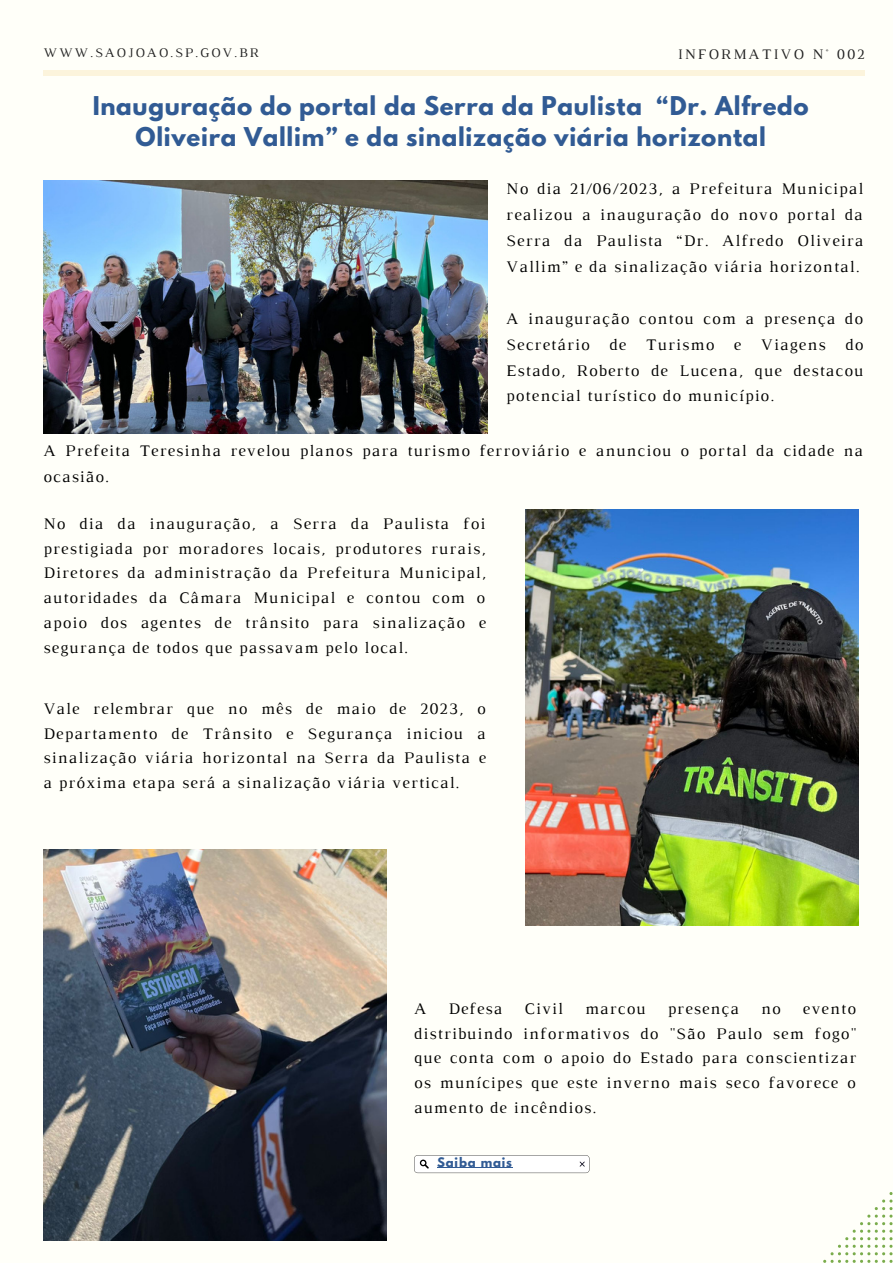
<style>
.page{position:relative;width:893px;height:1264px;background:#fff}
.page>*{position:absolute;margin:0;border:0;box-sizing:border-box;transform-origin:0 0}
.t1{font:700 22.95px/31.5px "League Spartan";letter-spacing:.03em;color:#315b94;text-align:center}
.t2{font:16.5px/25.8px "Luthier";letter-spacing:.07em;color:#010101;text-align:justify}
.t3{font:16.35px/24.8px "Luthier";letter-spacing:.07em;color:#000;text-align:justify}
.t4{font:14.85px "Luthier";letter-spacing:.14em;color:#222}
.t5{font:13.35px "Luthier";letter-spacing:.14em;color:#222}
.t6{font:700 11.7px "League Spartan";letter-spacing:.07em;color:#315b94}
</style>
<div class="page">
<div style="left:0;top:0;width:892px;height:1262px;background:#fffff9"></div>
<div style="left:44px;top:70px;width:820px;height:6px;background:#fcf4dc"></div>
<svg style="left:823px;top:1192px;width:69px;height:70px"></svg>
<img style="left:44px;top:181px;width:444px;height:252px">
<img style="left:525px;top:509px;width:333px;height:416px">
<img style="left:44px;top:849px;width:342px;height:391px">
<svg style="left:414px;top:1155px;width:175px;height:18px"></svg>
<hr style="left:437px;top:1167px;width:75px;height:1px;background:#315b94">
<p class="t5" style="left:44px;top:48px;width:217px">WWW.SAOJOAO.SP.GOV.BR</p>
<p class="t4" style="left:677px;top:49px;width:188px">INFORMATIVO N° 002</p>
<p class="t1" style="left:93px;top:93px;width:717px">Inauguração do portal da Serra da Paulista “Dr. Alfredo<br>Oliveira Vallim” e da sinalização viária horizontal</p>
<p class="t2" style="left:506px;top:177px;width:358px">No dia 21/06/2023, a Prefeitura Municipal realizou a inauguração do novo portal da Serra da Paulista “Dr. Alfredo Oliveira Vallim” e da sinalização viária horizontal.</p>
<p class="t2" style="left:506px;top:307px;width:358px">A inauguração contou com a presença do Secretário de Turismo e Viagens do Estado, Roberto de Lucena, que destacou potencial turístico do município.</p>
<p class="t2" style="left:44px;top:439px;width:821px;line-height:25.3px">A Prefeita Teresinha revelou planos para turismo ferroviário e anunciou o portal da cidade na ocasião.</p>
<p class="t3" style="left:44px;top:512px;width:444px">No dia da inauguração, a Serra da Paulista foi prestigiada por moradores locais, produtores rurais, Diretores da administração da Prefeitura Municipal, autoridades da Câmara Municipal e contou com o apoio dos agentes de trânsito para sinalização e segurança de todos que passavam pelo local.</p>
<p class="t3" style="left:44px;top:697px;width:444px">Vale relembrar que no mês de maio de 2023, o Departamento de Trânsito e Segurança iniciou a sinalização viária horizontal na Serra da Paulista e a próxima etapa será a sinalização viária vertical.</p>
<p class="t3" style="left:414px;top:997px;width:14px">A</p>
<p class="t3" style="left:448px;top:997px;width:55px">Defesa</p>
<p class="t3" style="left:524px;top:997px;width:40px">Civil</p>
<p class="t3" style="left:585px;top:997px;width:62px">marcou</p>
<p class="t3" style="left:667px;top:997px;width:73px">presença</p>
<p class="t3" style="left:761px;top:997px;width:21px">no</p>
<p class="t3" style="left:414px;top:997px;width:444px;text-indent:389px">evento distribuindo informativos do "São Paulo sem fogo" que conta com o apoio do Estado para conscientizar os munícipes que este inverno mais seco favorece o aumento de incêndios.</p>
<p class="t6" style="left:437px;top:1155px;width:76px">Saiba mais</p>
</div>
